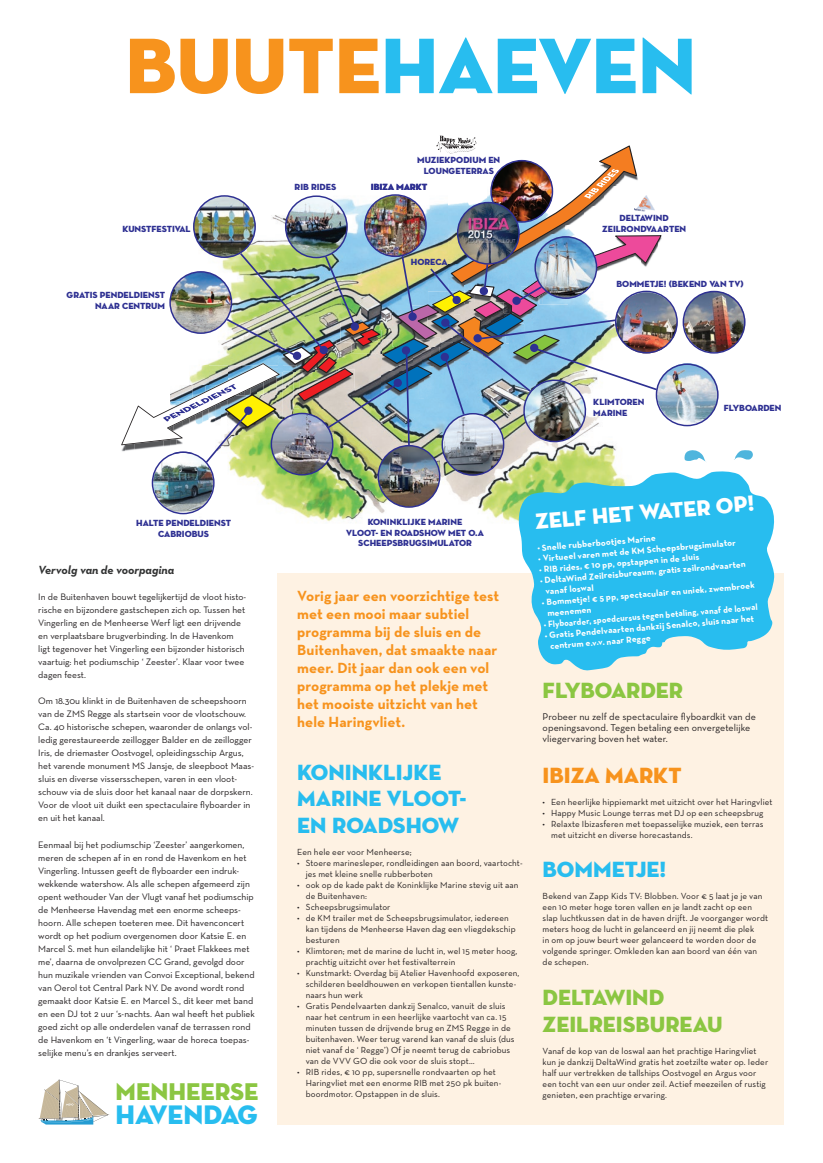
<style>
.page{position:relative;width:823px;height:1163px;background:#fff}
.page>*{position:absolute;margin:0;border:0;box-sizing:border-box;transform-origin:0 0}
.t1{font:80px "Neutra Disp Titling";color:#28bdef}
.t2{font:27.3px "Neutra Disp Titling";color:#28bdef}
.t3{font:24.6px "Neutra Disp Titling";color:#8bc642}
.t4{font:22.4px/26.9px "Neutra Disp Titling";color:#28bdef}
.t5{font:22.4px/26.9px "Neutra Disp Titling";color:#8bc642}
.t6{font:22.4px "Neutra Disp Titling";color:#fff}
.t7{font:22.4px "Neutra Disp Titling";color:#f7931d}
.t8{font:700 15px/18px "Neutra Text";letter-spacing:.005em;color:#f7931d}
.t9{font:italic 700 12px "Neutra Text";color:#313232}
.t10{font:10px/11px "Neutra Text";letter-spacing:.005em;color:#231f20}
.t11{font:9.5px/13px "Neutra Text";color:#231f20}
.t12{font:9.1px/10.9px "Neutra Disp Titling";color:#2e3092;text-align:center}
.t13{font:9px/11px "Neutra Text";letter-spacing:.01em;color:#231f20}
.t14{font:700 9px/10.7px "Neutra Text";color:#fff}
.t15{font:700 9px "Neutra Text";color:#fff;scale:.95 1}
.s1{color:#f7931d}
</style>
<div class="page">
<div style="left:277px;top:573px;width:506px;height:551px;background:#fef2e3"></div>
<svg style="left:521px;top:536px;width:254px;height:134px;fill:#28bdef"></svg>
<img style="left:121px;top:135px;width:654px;height:401px">
<svg style="left:39px;top:1079px;width:70px;height:45px"></svg>
<h1 class="t1" style="left:125px;top:16px;width:572px"><span class="s1">BUUTE</span>HAEVEN</h1>
<p class="t12" style="left:417px;top:154px;width:85px">MUZIEKPODIUM EN<br>LOUNGETERRAS</p>
<p class="t12" style="left:122px;top:223px;width:70px">KUNSTFESTIVAL</p>
<p class="t12" style="left:67px;top:289px;width:100px;text-align:right">GRATIS PENDELDIENST<br>NAAR CENTRUM</p>
<p class="t12" style="left:294px;top:181px;width:43px">RIB RIDES</p>
<p class="t12" style="left:371px;top:181px;width:58px">IBIZA MARKT</p>
<p class="t12" style="left:410px;top:256px;width:38px">HORECA</p>
<p class="t12" style="left:602px;top:213px;width:85px">DELTAWIND<br>ZEILRONDVAARTEN</p>
<p class="t12" style="left:616px;top:279px;width:129px">BOMMETJE! (BEKEND VAN TV)</p>
<p class="t12" style="left:593px;top:397px;width:53px;text-align:left">KLIMTOREN<br>MARINE</p>
<p class="t12" style="left:723px;top:402px;width:59px">FLYBOARDEN</p>
<p class="t12" style="left:136px;top:518px;width:96px">HALTE PENDELDIENST<br>CABRIOBUS</p>
<p class="t12" style="left:346px;top:516px;width:139px">KONINKLIJKE MARINE<br>VLOOT- EN ROADSHOW MET O.A<br>SCHEEPSBRUGSIMULATOR</p>
<h3 class="t9" style="left:38px;top:562px;width:137px">Vervolg van de voorpagina</h3>
<p class="t11" style="left:38px;top:590px;width:209px">In de Buitenhaven bouwt tegelijkertijd de vloot histo&shy;rische en bijzondere gastschepen zich op. Tussen het Vingerling en de Menheerse Werf ligt een drijvende en verplaatsbare brugverbinding. In de Havenkom ligt tegenover het Vingerling een bijzonder historisch vaartuig: het podiumschip ‘ Zeester’. Klaar voor twee dagen feest.</p>
<p class="t11" style="left:38px;top:694px;width:217px">Om 18.30u klinkt in de Buitenhaven de scheepshoorn van de ZMS Regge als startsein voor de vlootschouw.<br>Ca. 40 historische schepen, waaronder de onlangs vol&shy;ledig gerestaureerde zeillogger Balder en de zeillogger Iris, de driemaster Oostvogel, opleidingsschip Argus, het varende monument MS Jansje, de sleepboot Maas&shy;sluis en diverse vissersschepen, varen in een vloot&shy;schouw via de sluis door het kanaal naar de dorpskern.<br>Voor de vloot uit duikt een spectaculaire flyboarder in en uit het kanaal.</p>
<p class="t11" style="left:38px;top:837px;width:218px">Eenmaal bij het podiumschip ‘Zeester’ aangerkomen, meren de schepen af in en rond de Havenkom en het Vingerling. Intussen geeft de flyboarder een indruk&shy;wekkende watershow. Als alle schepen afgemeerd zijn opent wethouder Van der Vlugt vanaf het podiumschip de Menheerse Havendag met een enorme scheeps&shy;hoorn. Alle schepen toeteren mee. Dit havenconcert wordt op het podium overgenomen door Katsie E. en Marcel S. met hun eilandelijke hit ‘ Praet Flakkees met me’, daarna de onvolprezen CC Grand, gevolgd door hun muzikale vrienden van Convoi Exceptional, bekend van Oerol tot Central Park NY. De avond wordt rond gemaakt door Katsie E. en Marcel S., dit keer met band en een DJ tot 2 uur ‘s-nachts. Aan wal heeft het publiek goed zicht op alle onderdelen vanaf de terrassen rond de Havenkom en ‘t Vingerling, waar de horeca toepas&shy;selijke menu’s en drankjes serveert.</p>
<h3 class="t3" style="left:116px;top:1076px;width:144px">MENHEERSE</h3>
<h2 class="t2" style="left:116px;top:1096px;width:144px">HAVENDAG</h2>
<h3 class="t8" style="left:297px;top:586px;width:203px">Vorig jaar een voorzichtige test met een mooi maar subtiel programma bij de sluis en de<br>Buitenhaven, dat smaakte naar meer. Dit jaar dan ook een vol programma op het plekje met het mooiste uitzicht van het hele Haringvliet.</h3>
<h3 class="t4" style="left:297px;top:758px;width:171px">KONINKLIJKE<br>MARINE VLOOT-<br>EN ROADSHOW</h3>
<p class="t13" style="left:297px;top:846px;width:116px">Een hele eer voor Menheerse;</p>
<p class="t13" style="left:305px;top:857px;width:218px;text-indent:-9px">• Stoere marinesleper, rondleidingen aan boord, vaartocht&shy;jes met kleine snelle rubberboten</p>
<p class="t13" style="left:305px;top:879px;width:214px;text-indent:-9px">• ook op de kade pakt de Koninklijke Marine stevig uit aan de Buitenhaven:</p>
<p class="t13" style="left:297px;top:901px;width:95px">• Scheepsbrugsimulator</p>
<p class="t13" style="left:305px;top:912px;width:211px;text-indent:-9px">• de KM trailer met de Scheepsbrugsimulator, iedereen kan tijdens de Menheerse Haven dag een vliegdekschip besturen</p>
<p class="t13" style="left:305px;top:945px;width:213px;text-indent:-9px">• Klimtoren; met de marine de lucht in, wel 15 meter hoog, prachtig uitzicht over het festivalterrein</p>
<p class="t13" style="left:305px;top:967px;width:215px;text-indent:-9px">• Kunstmarkt: Overdag bij Atelier Havenhoofd exposeren, schilderen beeldhouwen en verkopen tientallen kunste&shy;naars hun werk</p>
<p class="t13" style="left:305px;top:1000px;width:210px;text-indent:-9px">• Gratis Pendelvaarten dankzij Senalco, vanuit de sluis naar het centrum in een heerlijke vaartocht van ca. 15 minuten tussen de drijvende brug en ZMS Regge in de buitenhaven. Weer terug varend kan vanaf de sluis (dus niet vanaf de ‘ Regge’) Of je neemt terug de cabriobus van de VVV GO die ook voor de sluis stopt…</p>
<p class="t13" style="left:305px;top:1066px;width:197px;text-indent:-9px">• RIB rides, € 10 pp, supersnelle rondvaarten op het<br>Haringvliet met een enorme RIB met 250 pk buiten&shy;boordmotor. Opstappen in de sluis.</p>
<h3 class="t6" style="left:533px;top:507px;width:221px;rotate:-5deg">ZELF HET WATER OP!</h3>
<p class="t14" style="left:536px;top:542px;width:120px;rotate:-5deg">• Snelle rubberbootjes Marine</p>
<p class="t14" style="left:537px;top:553px;width:199px;rotate:-5deg">• Virtueel varen met de KM Scheepsbrugsimulator</p>
<p class="t14" style="left:538px;top:564px;width:162px;rotate:-5deg">• RIB rides, € 10 pp, opstappen in de sluis</p>
<p class="t14" style="left:544px;top:575px;width:203px;text-indent:-4px;rotate:-5deg">• DeltaWind Zeilreisbureaum, gratis zeilrondvaarten vanaf loswal</p>
<p class="t14" style="left:545px;top:597px;width:210px;text-indent:-4px;rotate:-5deg">• Bommetje! € 5 pp, spectaculair en uniek, zwembroek meenemen</p>
<p class="t15" style="left:543px;top:619px;width:227px;rotate:-5deg">• Flyboarder, spoedcursus tegen betaling, vanaf de loswal</p>
<p class="t14" style="left:548px;top:630px;width:207px;text-indent:-4px;rotate:-5deg">• Gratis Pendelvaarten dankzij Senalco, sluis naar het centrum e.v.v. naar Regge</p>
<h3 class="t5" style="left:542px;top:677px;width:142px">FLYBOARDER</h3>
<p class="t10" style="left:542px;top:710px;width:215px">Probeer nu zelf de spectaculaire flyboardkit van de openingsavond. Tegen betaling een onvergetelijke vliegervaring boven het water.</p>
<h3 class="t7" style="left:542px;top:761px;width:140px">IBIZA MARKT</h3>
<p class="t13" style="left:542px;top:796px;width:231px">• Een heerlijke hippiemarkt met uitzicht over het Haringvliet</p>
<p class="t13" style="left:542px;top:807px;width:222px">• Happy Music Lounge terras met DJ op een scheepsbrug</p>
<p class="t13" style="left:551px;top:818px;width:214px;text-indent:-9px">• Relaxte Ibizasferen met toepasselijke muziek, een terras met uitzicht en diverse horecastands.</p>
<h3 class="t4" style="left:542px;top:855px;width:125px">BOMMETJE!</h3>
<p class="t13" style="left:542px;top:890px;width:227px">Bekend van Zapp Kids TV: Blobben. Voor € 5 laat je je van een 10 meter hoge toren vallen en je landt zacht op een slap luchtkussen dat in de haven drijft. Je voorganger wordt meters hoog de lucht in gelanceerd en jij neemt die plek<br>in om op jouw beurt weer gelanceerd te worden door de volgende springer. Omkleden kan aan boord van één van de schepen.</p>
<h3 class="t5" style="left:542px;top:983px;width:181px">DELTAWIND<br>ZEILREISBUREAU</h3>
<p class="t13" style="left:542px;top:1045px;width:227px">Vanaf de kop van de loswal aan het prachtige Haringvliet kun je dankzij DeltaWind gratis het zoetzilte water op. Ieder half uur vertrekken de tallships Oostvogel en Argus voor een tocht van een uur onder zeil. Actief meezeilen of rustig genieten, een prachtige ervaring.</p>
</div>
